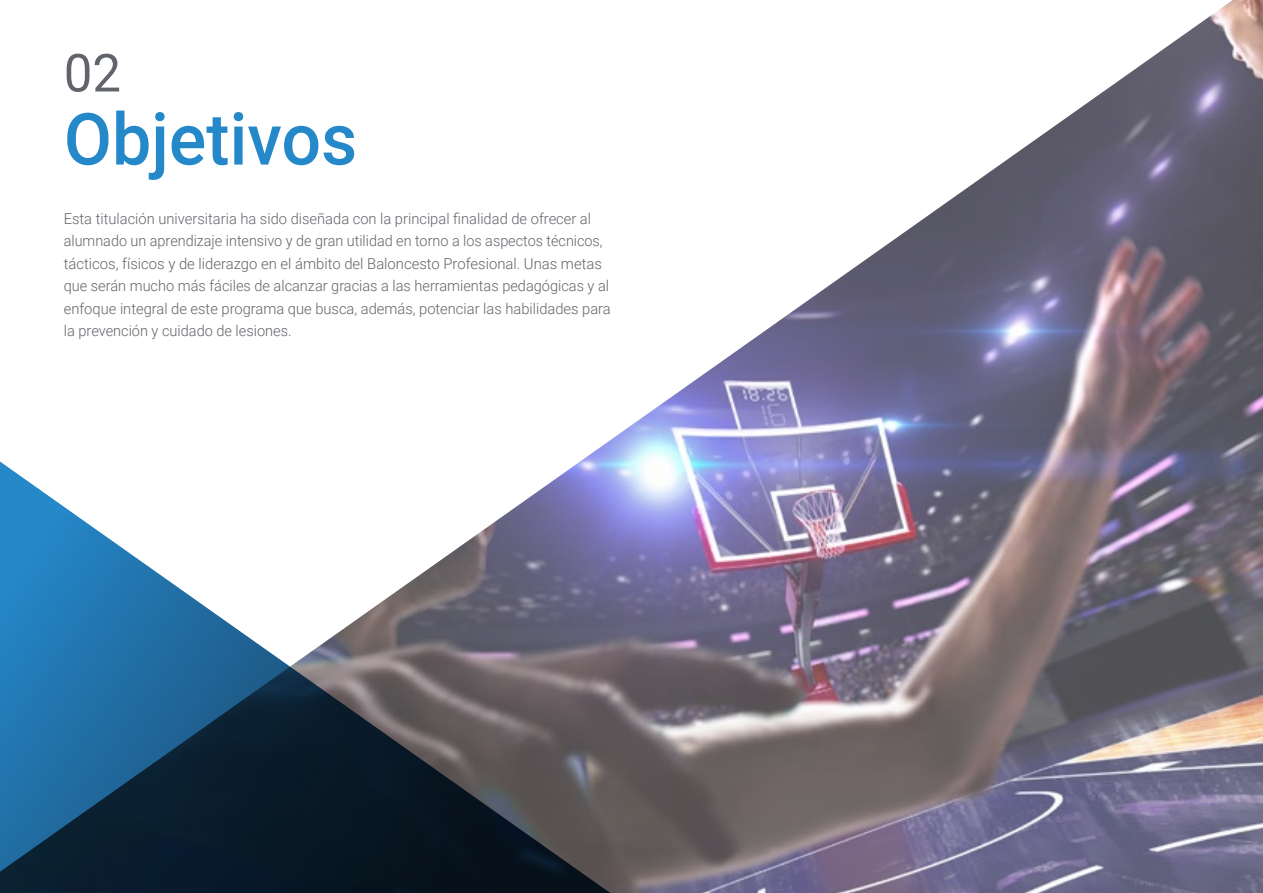
<style>
.page{position:relative;width:1263px;height:893px;background:#fff}
.page>*{position:absolute;margin:0;border:0;box-sizing:border-box;transform-origin:0 0}
.t1{font:500 72px "Roboto";color:#2488c9}
.t2{font:52.5px "Roboto";color:#61646a}
.t3{font:300 15px/22.5px "Roboto";color:#61646a}
</style>
<div class="page">
<img style="left:602px;top:0;width:661px;height:893px">
<svg style="left:0;top:446px;width:640px;height:447px"></svg>
<h2 class="t2" style="left:64px;top:36px;width:59px">02</h2>
<h1 class="t1" style="left:64px;top:89px;width:295px">Objetivos</h1>
<p class="t3" style="left:64px;top:207px;width:548px">Esta titulación universitaria ha sido diseñada con la principal finalidad de ofrecer al alumnado un aprendizaje intensivo y de gran utilidad en torno a los aspectos técnicos, tácticos, físicos y de liderazgo en el ámbito del Baloncesto Profesional. Unas metas que serán mucho más fáciles de alcanzar gracias a las herramientas pedagógicas y al enfoque integral de este programa que busca, además, potenciar las habilidades para la prevención y cuidado de lesiones.</p>
</div>
